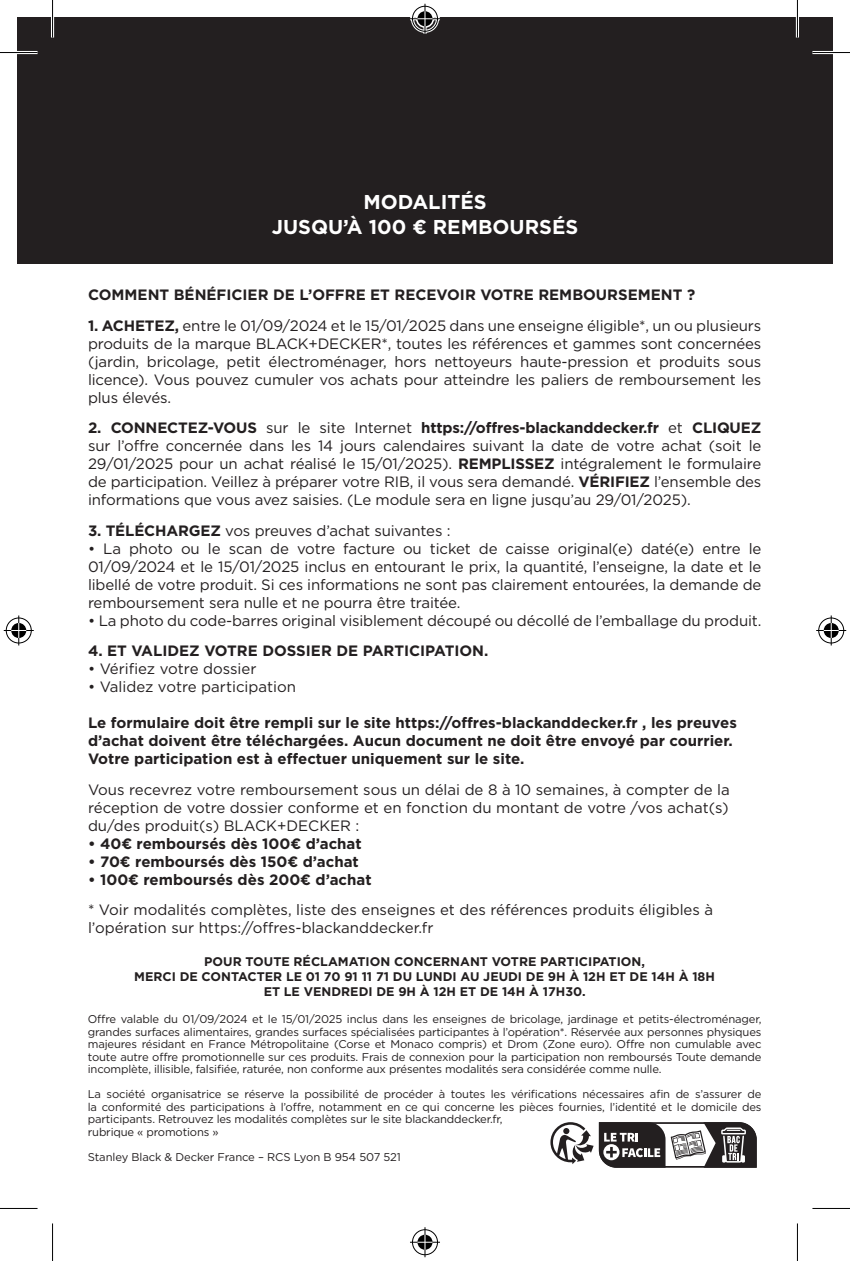
<style>
.page{position:relative;width:850px;height:1261px;background:#fff}
.page>*{position:absolute;margin:0;border:0;box-sizing:border-box;transform-origin:0 0}
.t1{font:700 20px/25px "Gotham";color:#fff;text-align:center}
.t2{font:15px/18px "Gotham";letter-spacing:-.01em;color:#231f20;text-align:justify}
.t3{font:700 15px/18px "Gotham";color:#231f20}
.t4{font:700 12.5px/15px "Gotham";color:#231f20;text-align:center}
.t5{font:11.25px/12.5px "Gotham";letter-spacing:-.015em;color:#231f20;text-align:justify}
.s1{font-weight:700}
</style>
<div class="page">
<svg style="left:550px;top:1122px;width:207px;height:46px"></svg>
<div style="left:17px;top:17px;width:815px;height:246px;background:#231f20"></div>
<hr style="left:0;top:51px;width:38px;height:3px;background:#fff">
<hr style="left:812px;top:51px;width:37px;height:3px;background:#fff">
<hr style="left:51px;top:0;width:3px;height:37px;background:#fff">
<hr style="left:795px;top:0;width:3px;height:37px;background:#fff">
<hr style="left:0;top:52px;width:38px;height:1px;background:#000">
<hr style="left:812px;top:52px;width:37px;height:1px;background:#000">
<hr style="left:0;top:1207px;width:38px;height:1px;background:#000">
<hr style="left:812px;top:1207px;width:37px;height:1px;background:#000">
<hr style="left:52px;top:0;width:1px;height:37px;background:#000">
<hr style="left:52px;top:1223px;width:1px;height:37px;background:#000">
<hr style="left:796px;top:0;width:1px;height:37px;background:#000">
<hr style="left:796px;top:1223px;width:1px;height:37px;background:#000">
<div style="left:410px;top:5px;width:29px;height:28px;border:3px solid #fff;border-radius:50%"></div>
<hr style="left:410px;top:17px;width:30px;height:3px;background:#fff">
<hr style="left:423px;top:4px;width:3px;height:30px;background:#fff">
<div style="left:415px;top:10px;width:19px;height:18px;border:3px solid #fff;border-radius:50%"></div>
<div style="left:412px;top:6px;width:25px;height:26px;border:1px solid #000;border-radius:50%"></div>
<hr style="left:410px;top:18px;width:30px;height:1px;background:#000">
<hr style="left:424px;top:4px;width:1px;height:30px;background:#000">
<svg style="left:417px;top:11px;width:15px;height:15px"></svg>
<div style="left:410px;top:1227px;width:29px;height:28px;border:3px solid #fff;border-radius:50%"></div>
<hr style="left:410px;top:1240px;width:30px;height:3px;background:#fff">
<hr style="left:423px;top:1226px;width:3px;height:30px;background:#fff">
<div style="left:415px;top:1232px;width:19px;height:18px;border:3px solid #fff;border-radius:50%"></div>
<div style="left:412px;top:1229px;width:25px;height:25px;border:1px solid #000;border-radius:50%"></div>
<hr style="left:410px;top:1241px;width:30px;height:1px;background:#000">
<hr style="left:424px;top:1226px;width:1px;height:30px;background:#000">
<svg style="left:417px;top:1234px;width:15px;height:15px"></svg>
<div style="left:5px;top:616px;width:28px;height:28px;border:3px solid #fff;border-radius:50%"></div>
<hr style="left:4px;top:628px;width:30px;height:4px;background:#fff">
<hr style="left:17px;top:615px;width:3px;height:30px;background:#fff">
<div style="left:10px;top:621px;width:18px;height:18px;border:3px solid #fff;border-radius:50%"></div>
<div style="left:6px;top:617px;width:26px;height:26px;border:1px solid #000;border-radius:50%"></div>
<hr style="left:4px;top:630px;width:30px;height:1px;background:#000">
<hr style="left:18px;top:615px;width:1px;height:30px;background:#000">
<svg style="left:11px;top:623px;width:15px;height:15px"></svg>
<div style="left:816px;top:616px;width:28px;height:28px;border:3px solid #fff;border-radius:50%"></div>
<svg style="left:816px;top:628px;width:29px;height:4px"></svg>
<hr style="left:829px;top:615px;width:3px;height:30px;background:#fff">
<div style="left:821px;top:621px;width:18px;height:18px;border:3px solid #fff;border-radius:50%"></div>
<div style="left:818px;top:617px;width:25px;height:26px;border:1px solid #000;border-radius:50%"></div>
<hr style="left:815px;top:630px;width:30px;height:1px;background:#000">
<hr style="left:830px;top:615px;width:1px;height:30px;background:#000">
<svg style="left:823px;top:623px;width:15px;height:15px"></svg>
<h1 class="t1" style="left:272px;top:189px;width:308px">MODALITÉS<br>JUSQU’À 100 € REMBOURSÉS</h1>
<p class="t3" style="left:88px;top:285px;width:608px">COMMENT BÉNÉFICIER DE L’OFFRE ET RECEVOIR VOTRE REMBOURSEMENT ?</p>
<p class="t2" style="left:88px;top:316px;width:674px"><span class="s1">1. ACHETEZ,</span> entre le 01/09/2024 et le 15/01/2025 dans une enseigne éligible*, un ou plusieurs produits de la marque BLACK+DECKER*, toutes les références et gammes sont concernées (jardin, bricolage, petit électroménager, hors nettoyeurs haute-pression et produits sous licence). Vous pouvez cumuler vos achats pour atteindre les paliers de remboursement les plus élevés.</p>
<p class="t2" style="left:88px;top:418px;width:674px"><span class="s1">2. CONNECTEZ-VOUS</span> sur le site Internet <span class="s1">https://offres-blackanddecker.fr</span> et <span class="s1">CLIQUEZ </span>sur l’offre concernée dans les 14 jours calendaires suivant la date de votre achat (soit le 29/01/2025 pour un achat réalisé le 15/01/2025). <span class="s1">REMPLISSEZ</span> intégralement le formulaire de participation. Veillez à préparer votre RIB, il vous sera demandé. <span class="s1">VÉRIFIEZ</span> l’ensemble des informations que vous avez saisies. (Le module sera en ligne jusqu’au 29/01/2025).</p>
<p class="t2" style="left:88px;top:521px;width:364px"><span class="s1">3. TÉLÉCHARGEZ</span> vos preuves d’achat suivantes :</p>
<p class="t2" style="left:88px;top:539px;width:674px">• La photo ou le scan de votre facture ou ticket de caisse original(e) daté(e) entre le 01/09/2024 et le 15/01/2025 inclus en entourant le prix, la quantité, l’enseigne, la date et le libellé de votre produit. Si ces informations ne sont pas clairement entourées, la demande de remboursement sera nulle et ne pourra être traitée.</p>
<p class="t2" style="left:88px;top:611px;width:674px">• La photo du code-barres original visiblement découpé ou décollé de l’emballage du produit.</p>
<p class="t3" style="left:88px;top:641px;width:402px">4. ET VALIDEZ VOTRE DOSSIER DE PARTICIPATION.</p>
<p class="t2" style="left:88px;top:659px;width:170px">• Vérifiez votre dossier</p>
<p class="t2" style="left:88px;top:677px;width:209px">• Validez votre participation</p>
<p class="t3" style="left:88px;top:713px;width:650px">Le formulaire doit être rempli sur le site https://offres-blackanddecker.fr , les preuves d’achat doivent être téléchargées. Aucun document ne doit être envoyé par courrier.<br>Votre participation est à effectuer uniquement sur le site.</p>
<p class="t2" style="left:88px;top:780px;width:643px">Vous recevrez votre remboursement sous un délai de 8 à 10 semaines, à compter de la réception de votre dossier conforme et en fonction du montant de votre /vos achat(s) du/des produit(s) BLACK+DECKER :</p>
<p class="t3" style="left:88px;top:834px;width:275px">• 40€ remboursés dès 100€ d’achat</p>
<p class="t3" style="left:88px;top:852px;width:272px">• 70€ remboursés dès 150€ d’achat</p>
<p class="t3" style="left:88px;top:870px;width:285px">• 100€ remboursés dès 200€ d’achat</p>
<p class="t2" style="left:88px;top:900px;width:626px">* Voir modalités complètes, liste des enseignes et des références produits éligibles à l’opération sur https://offres-blackanddecker.fr</p>
<p class="t4" style="left:134px;top:953px;width:582px">POUR TOUTE RÉCLAMATION CONCERNANT VOTRE PARTICIPATION,<br>MERCI DE CONTACTER LE 01 70 91 11 71 DU LUNDI AU JEUDI DE 9H À 12H ET DE 14H À 18H<br>ET LE VENDREDI DE 9H À 12H ET DE 14H À 17H30.</p>
<p class="t5" style="left:88px;top:1012px;width:674px">Offre valable du 01/09/2024 et le 15/01/2025 inclus dans les enseignes de bricolage, jardinage et petits-électroménager, grandes surfaces alimentaires, grandes surfaces spécialisées participantes à l’opération*. Réservée aux personnes physiques majeures résidant en France Métropolitaine (Corse et Monaco compris) et Drom (Zone euro). Offre non cumulable avec toute autre offre promotionnelle sur ces produits. Frais de connexion pour la participation non remboursés Toute demande incomplète, illisible, falsifiée, raturée, non conforme aux présentes modalités sera considérée comme nulle.</p>
<p class="t5" style="left:88px;top:1087px;width:674px;text-align:left">La société organisatrice se réserve la possibilité de procéder à toutes les vérifications nécessaires afin de s’assurer de la conformité des participations à l’offre, notamment en ce qui concerne les pièces fournies, l’identité et le domicile des participants. Retrouvez les modalités complètes sur le site blackanddecker.fr,<br>rubrique « promotions »</p>
<p class="t5" style="left:88px;top:1149px;width:314px">Stanley Black &amp; Decker France – RCS Lyon B 954 507 521</p>
</div>
